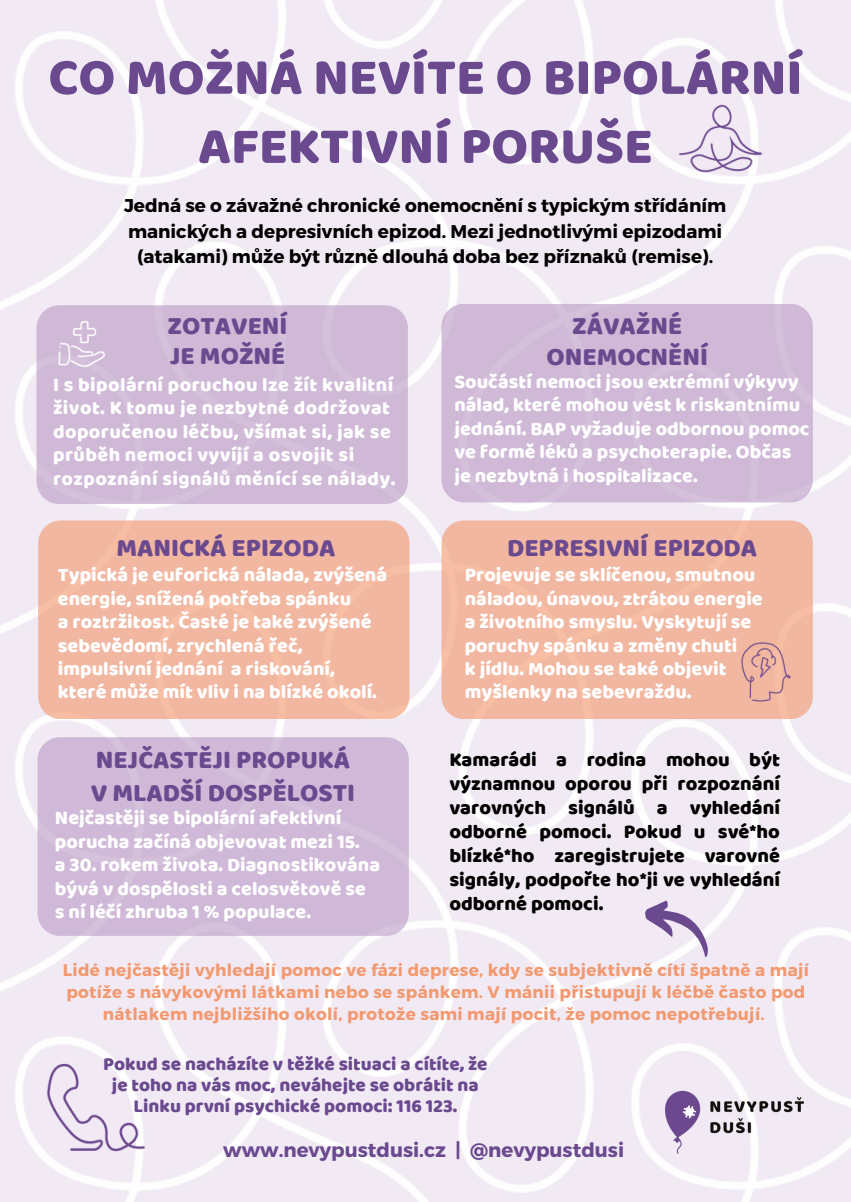
<style>
.page{position:relative;width:851px;height:1202px;background:#fff}
.page>*{position:absolute;margin:0;border:0;box-sizing:border-box;transform-origin:0 0}
.t1{font:52.6px/69px "Baloo";color:#6a498f;text-align:center}
.t2{font:26px/32.2px "Baloo";color:#6a498f}
.t3{font:20px/24px "Baloo";color:#000;text-align:justify}
.t4{font:19.8px/23.4px "Baloo";color:#fff}
.t5{font:19.8px/23.4px "Baloo";letter-spacing:.02em;color:#fff}
.t6{font:700 19.6px "Montserrat";color:#6a498f}
.t7{font:18.8px/21px "Baloo";color:#6a498f;text-align:center}
.t8{font:700 18.4px/25.6px "Montserrat";color:#000;text-align:center}
.t9{font:700 16.8px/22.4px "Montserrat";letter-spacing:.02em;color:#f39970;text-align:center}
</style>
<div class="page">
<div style="left:37px;top:737px;width:371px;height:199px;background:#d0b9d8;border-radius:23px"></div>
<img style="left:644px;top:1070px;width:180px;height:93px">
<div style="left:441px;top:304px;width:371px;height:198px;background:#cfb9d7;border-radius:23px"></div>
<div style="left:38px;top:520px;width:371px;height:199px;background:#f2b7a1;border-radius:23px"></div>
<div style="left:441px;top:520px;width:371px;height:199px;background:#f2b7a1;border-radius:23px"></div>
<div style="left:37px;top:305px;width:370px;height:199px;background:#cfb9d7;border-radius:23px"></div>
<img style="left:30px;top:294px;width:101px;height:100px">
<img style="left:667px;top:85px;width:106px;height:107px">
<img style="left:18px;top:1030px;width:155px;height:154px">
<svg style="left:642px;top:894px;width:77px;height:66px;background:#d9cee2"></svg>
<img style="left:741px;top:642px;width:50px;height:60px">
<h1 class="t1" style="left:48px;top:41px;width:755px">CO MOŽNÁ NEVÍTE O BIPOLÁRNÍ<br>AFEKTIVNÍ PORUŠE</h1>
<p class="t8" style="left:124px;top:192px;width:603px">Jedná se o závažné chronické onemocnění s typickým střídáním manických a depresivních epizod. Mezi jednotlivými epizodami (atakami) může být různě dlouhá doba bez příznaků (remise).</p>
<h4 class="t2" style="left:167px;top:310px;width:121px;line-height:29.8px">ZOTAVENÍ<br>JE MOŽNÉ</h4>
<h2 class="t5" style="left:53px;top:372px;width:344px">I s bipolární poruchou lze žít kvalitní život. K tomu je nezbytné dodržovat doporučenou léčbu, všímat si, jak se průběh nemoci vyvíjí a osvojit si rozpoznání signálů měnící se nálady.</h2>
<h4 class="t2" style="left:546px;top:309px;width:163px;line-height:30.8px;text-align:center">ZÁVAŽNÉ<br>ONEMOCNĚNÍ</h4>
<p class="t4" style="left:454px;top:369px;width:357px">Součástí nemoci jsou extrémní výkyvy nálad, které mohou vést k riskantnímu jednání. BAP vyžaduje odbornou pomoc ve formě léků a psychoterapie. Občas je nezbytná i hospitalizace.</p>
<h2 class="t2" style="left:116px;top:531px;width:220px">MANICKÁ EPIZODA</h2>
<h4 class="t2" style="left:507px;top:531px;width:252px">DEPRESIVNÍ EPIZODA</h4>
<h4 class="t4" style="left:58px;top:562px;width:331px">Typická je euforická nálada, zvýšená energie, snížená potřeba spánku<br>a roztržitost. Časté je také zvýšené sebevědomí, zrychlená řeč, impulsivní jednání a riskování, které může mít vliv i na blízké okolí.</h4>
<p class="t2" style="left:91px;top:743px;width:266px">NEJČASTĚJI PROPUKÁ<br>V MLADŠÍ DOSPĚLOSTI</p>
<h2 class="t4" style="left:55px;top:806px;width:327px">Nejčastěji se bipolární afektivní porucha začíná objevovat mezi 15.<br>a 30. rokem života. Diagnostikována bývá v dospělosti a celosvětově se s ní léčí zhruba 1 % populace.</h2>
<h2 class="t4" style="left:465px;top:562px;width:299px">Projevuje se sklíčenou, smutnou náladou, únavou, ztrátou energie a životního smyslu. Vyskytují se poruchy spánku a změny chuti<br>k jídlu. Mohou se také objevit myšlenky na sebevraždu.</h2>
<h4 class="t3" style="left:449px;top:746px;width:332px">Kamarádi a rodina mohou být významnou oporou při rozpoznání varovných signálů a vyhledání odborné pomoci. Pokud u své*ho blízké*ho zaregistrujete varovné signály, podpořte ho*ji ve vyhledání odborné pomoci.</h4>
<h2 class="t9" style="left:63px;top:957px;width:747px">Lidé nejčastěji vyhledají pomoc ve fázi deprese, kdy se subjektivně cítí špatně a mají potíže s návykovými látkami nebo se spánkem. V mánii přistupují k léčbě často pod nátlakem nejbližšího okolí, protože sami mají pocit, že pomoc nepotřebují.</h2>
<h4 class="t7" style="left:103px;top:1053px;width:386px">Pokud se nacházíte v těžké situaci a cítíte, že je toho na vás moc, neváhejte se obrátit na<br>Linku první psychické pomoci: 116 123.</h4>
<h3 class="t6" style="left:223px;top:1136px;width:402px">www.nevypustdusi.cz | @nevypustdusi</h3>
</div>
